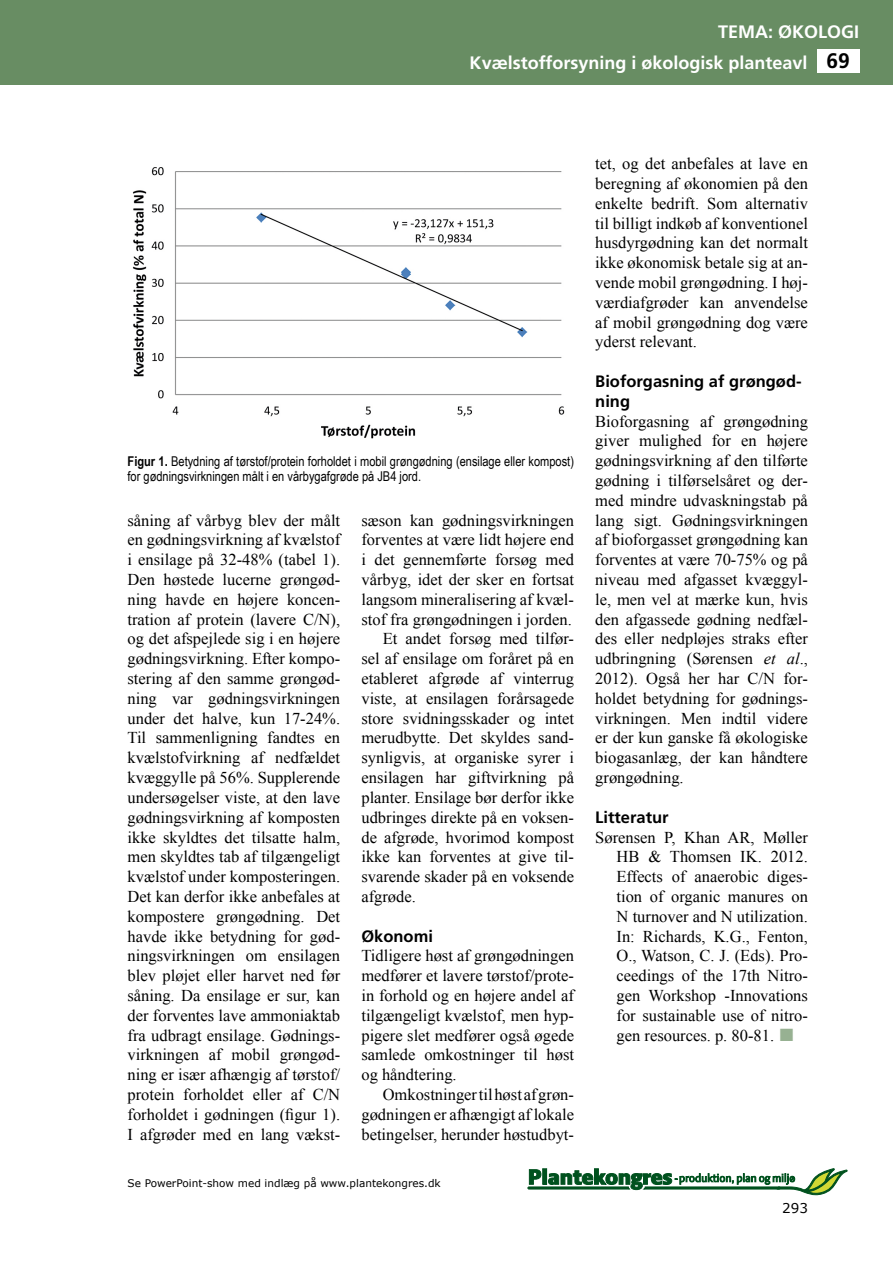
<style>
.page{position:relative;width:893px;height:1263px;background:#fff}
.page>*{position:absolute;margin:0;border:0;box-sizing:border-box;transform-origin:0 0}
.t1{font:700 18px/30.5px "Frutiger";color:#fff}
.t2{font:16.5px/19.8px "Times New Roman";color:#000;text-align:justify}
.t3{font:700 16.5px/19.8px "Frutiger";color:#000}
.t4{font:13.5px/15px "Arial Narrow";color:#000}
.t5{font:13.5px "Verdana";color:#000}
.t6{font:10.5px "Verdana";color:#000}
.s1{font-size:21px;color:#000}
.s2{font-weight:700}
.s3{font-style:italic}
.s4{font-size:27px;color:#97b192}
</style>
<div class="page">
<div style="left:0;top:0;width:893px;height:84px;background:#688d63"></div>
<svg style="left:528px;top:1168px;width:319px;height:27px"></svg>
<div style="left:817px;top:49px;width:42px;height:23px;background:#fff"></div>
<img style="left:132px;top:167px;width:433px;height:272px">
<p class="t1" style="left:470px;top:17px;width:391px;text-indent:249px">TEMA: ØKOLOGI<br>Kvælstofforsyning i økologisk planteavl <span class="s1">69</span></p>
<p class="t4" style="left:128px;top:453px;width:448px"><span class="s2">Figur 1.</span> Betydning af tørstof/protein forholdet i mobil grøngødning (ensilage eller kompost) for gødningsvirkningen målt i en vårbygafgrøde på JB4 jord.</p>
<p class="t2" style="left:128px;top:510px;width:214px">såning af vårbyg blev der målt en gødningsvirkning af kvælstof i ensilage på 32-48% (tabel 1).<br>Den høstede lucerne grøngød&shy;ning havde en højere koncen&shy;tration af protein (lavere C/N), og det afspejlede sig i en højere gødningsvirkning. Efter kompo&shy;stering af den samme grøngød&shy;ning var gødningsvirkningen under det halve, kun 17-24%.<br>Til sammenligning fandtes en kvælstofvirkning af nedfældet kvæggylle på 56%. Supplerende undersøgelser viste, at den lave gødningsvirkning af komposten ikke skyldtes det tilsatte halm, men skyldtes tab af tilgængeligt kvælstof under komposteringen.<br>Det kan derfor ikke anbefales at kompostere grøngødning. Det havde ikke betydning for gød&shy;ningsvirkningen om ensilagen blev pløjet eller harvet ned før såning. Da ensilage er sur, kan der forventes lave ammoniaktab fra udbragt ensilage. Gødnings&shy;virkningen af mobil grøngød&shy;ning er især afhængig af tørstof/ protein forholdet eller af C/N forholdet i gødningen (figur 1).<br>I afgrøder med en lang vækst-</p>
<p class="t2" style="left:361px;top:510px;width:214px">sæson kan gødningsvirkningen</p>
<p class="t2" style="left:361px;top:530px;width:214px">forventes at være lidt højere end</p>
<p class="t2" style="left:361px;top:550px;width:214px">i det gennemførte forsøg med</p>
<p class="t2" style="left:361px;top:569px;width:214px">vårbyg, idet der sker en fortsat</p>
<p class="t2" style="left:361px;top:589px;width:214px">langsom mineralisering af kvæl-</p>
<p class="t2" style="left:361px;top:609px;width:212px">stof fra grøngødningen i jorden.</p>
<p class="t2" style="left:383px;top:629px;width:193px">Et andet forsøg med tilfør-</p>
<p class="t2" style="left:361px;top:649px;width:214px">sel af ensilage om foråret på en</p>
<p class="t2" style="left:361px;top:668px;width:214px">etableret afgrøde af vinterrug</p>
<p class="t2" style="left:361px;top:688px;width:214px">viste, at ensilagen forårsagede</p>
<p class="t2" style="left:361px;top:708px;width:214px">store svidningsskader og intet</p>
<p class="t2" style="left:361px;top:728px;width:214px">merudbytte. Det skyldes sand-</p>
<p class="t2" style="left:361px;top:748px;width:214px">synligvis, at organiske syrer i</p>
<p class="t2" style="left:361px;top:767px;width:214px">ensilagen har giftvirkning på</p>
<p class="t2" style="left:361px;top:787px;width:214px">planter. Ensilage bør derfor ikke</p>
<p class="t2" style="left:361px;top:807px;width:214px">udbringes direkte på en voksen-</p>
<p class="t2" style="left:361px;top:827px;width:214px">de afgrøde, hvorimod kompost</p>
<p class="t2" style="left:361px;top:847px;width:214px">ikke kan forventes at give til-</p>
<p class="t2" style="left:361px;top:866px;width:214px">svarende skader på en voksende</p>
<p class="t2" style="left:361px;top:886px;width:56px">afgrøde.</p>
<p class="t3" style="left:361px;top:926px;width:73px">Økonomi</p>
<p class="t2" style="left:361px;top:946px;width:214px">Tidligere høst af grøngødningen medfører et lavere tørstof/prote&shy;in forhold og en højere andel af tilgængeligt kvælstof, men hyp&shy;pigere slet medfører også øgede samlede omkostninger til høst og håndtering.</p>
<p class="t2" style="left:361px;top:1084px;width:214px;text-indent:21px">Omkostninger til høst af grøn&shy;gødningen er afhængigt af lokale betingelser, herunder høstudbyt-</p>
<p class="t6" style="left:128px;top:1176px;width:315px">Se PowerPoint-show med indlæg på www.plantekongres.dk</p>
<p class="t2" style="left:595px;top:154px;width:214px">tet, og det anbefales at lave en beregning af økonomien på den enkelte bedrift. Som alternativ til billigt indkøb af konventionel husdyrgødning kan det normalt ikke økonomisk betale sig at an&shy;vende mobil grøngødning. I høj&shy;værdiafgrøder kan anvendelse af mobil grøngødning dog være yderst relevant.</p>
<p class="t3" style="left:595px;top:371px;width:208px">Bioforgasning af grøngød&shy;ning</p>
<p class="t2" style="left:595px;top:411px;width:214px">Bioforgasning af grøngødning giver mulighed for en højere gødningsvirkning af den tilførte gødning i tilførselsåret og der&shy;med mindre udvaskningstab på lang sigt. Gødningsvirkningen af bioforgasset grøngødning kan forventes at være 70-75% og på niveau med afgasset kvæggyl&shy;le, men vel at mærke kun, hvis den afgassede gødning nedfæl&shy;des eller nedpløjes straks efter udbringning (Sørensen <span class="s3">et al</span>., 2012). Også her har C/N for&shy;holdet betydning for gødnings&shy;virkningen. Men indtil videre er der kun ganske få økologiske biogasanlæg, der kan håndtere grøngødning.</p>
<p class="t3" style="left:595px;top:807px;width:75px">Litteratur</p>
<p class="t2" style="left:617px;top:827px;width:193px;text-indent:-21px">Sørensen P, Khan AR, Møller HB &amp; Thomsen IK. 2012.<br>Effects of anaerobic diges&shy;tion of organic manures on N turnover and N utilization.<br>In: Richards, K.G., Fenton, O., Watson, C. J. (Eds). Pro&shy;ceedings of the 17th Nitro&shy;gen Workshop -Innovations for sustainable use of nitro&shy;gen resources. p. 80-81. <span class="s4">■</span></p>
<p class="t5" style="left:782px;top:1199px;width:27px">293</p>
</div>
